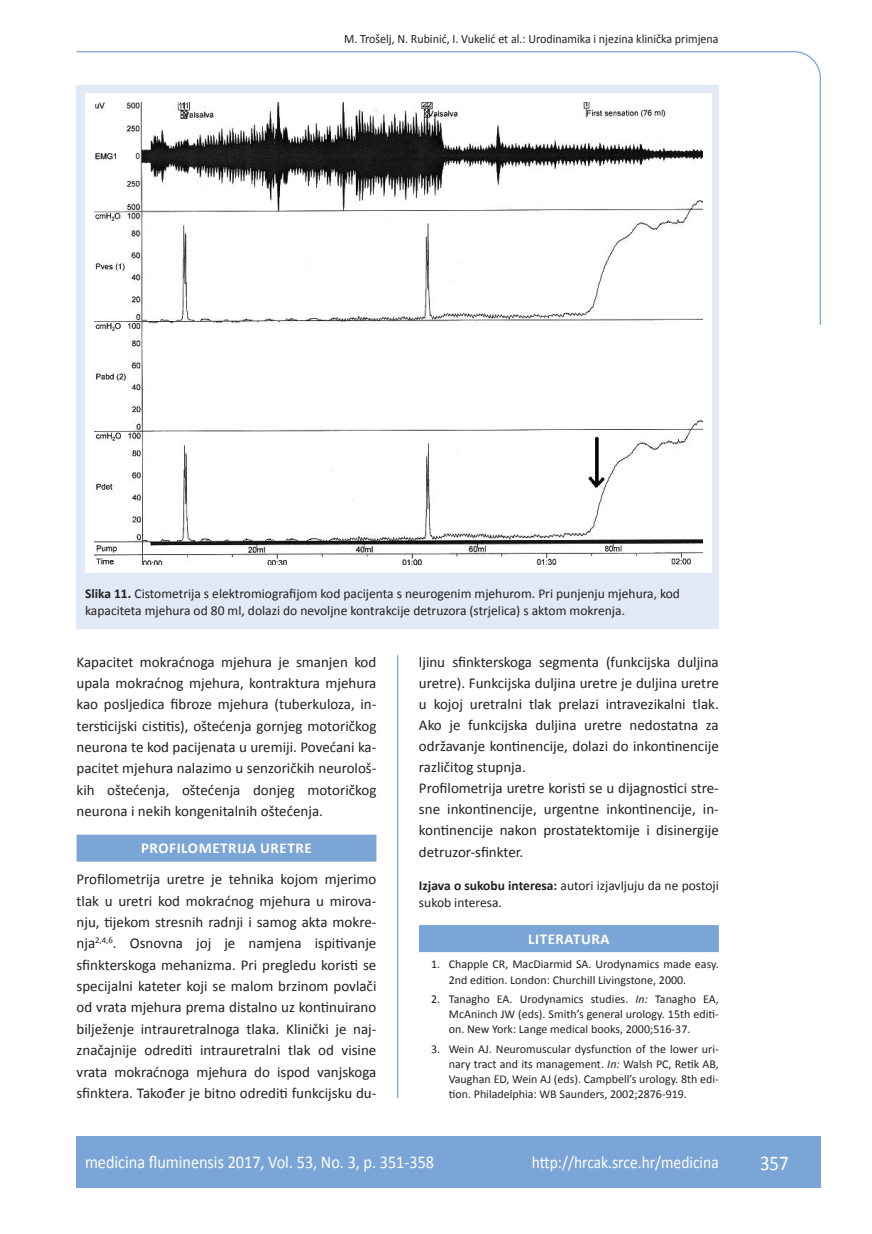
<style>
.page{position:relative;width:872px;height:1234px;background:#fff}
.page>*{position:absolute;margin:0;border:0;box-sizing:border-box;transform-origin:0 0}
.t1{font:21px "Calibri";color:#fff;scale:.9 1}
.t2{font:18px "Calibri";color:#fff;scale:.9 1}
.t3{font:17.25px "Calibri";color:#fff;scale:.9 1}
.t4{font:15px/21.3px "Calibri";color:#231f20;text-align:justify}
.t5{font:700 15px "Calibri";letter-spacing:.04em;color:#fff}
.t6{font:13.5px/16.6px "Calibri";color:#231f20}
.t7{font:12.75px "Calibri";color:#231f20;scale:.94 1}
.t8{font:12px/15.1px "Calibri";color:#231f20;text-align:justify}
.s1{font-weight:700}
.s2{font-style:italic}
</style>
<div class="page">
<svg style="left:76px;top:51px;width:745px;height:275px"></svg>
<hr style="left:397px;top:655px;width:1px;height:442px;background:#7ca5d7">
<div style="left:77px;top:1135px;width:744px;height:51px;background:#7ca5d7"></div>
<div style="left:77px;top:834px;width:299px;height:27px;background:#7ca5d7"></div>
<div style="left:419px;top:924px;width:300px;height:27px;background:#7ca5d7"></div>
<div style="left:77px;top:85px;width:642px;height:543px;background:#e1e9f6"></div>
<div style="left:85px;top:94px;width:626px;height:479px;background:#fff"></div>
<img style="left:94px;top:102px;width:608px;height:462px">
<p class="t7" style="left:344px;top:30px;width:400px">M. Trošelj, N. Rubinić, I. Vukelić et al.: Urodinamika i njezina klinička primjena</p>
<p class="t6" style="left:85px;top:584px;width:596px"><span class="s1">Slika 11.</span> Cistometrija s elektromiografijom kod pacijenta s neurogenim mjehurom. Pri punjenju mjehura, kod kapaciteta mjehura od 80 ml, dolazi do nevoljne kontrakcije detruzora (strjelica) s aktom mokrenja.</p>
<p class="t4" style="left:77px;top:650px;width:301px">Kapacitet mokraćnoga mjehura je smanjen kod upala mokraćnog mjehura, kontraktura mjehura kao posljedica fibroze mjehura (tuberkuloza, in&shy;tersticijski cistitis), oštećenja gornjeg motoričkog neurona te kod pacijenata u uremiji. Povećani ka&shy;pacitet mjehura nalazimo u senzoričkih neurološ&shy;kih oštećenja, oštećenja donjeg motoričkog neurona i nekih kongenitalnih oštećenja.</p>
<p class="t5" style="left:141px;top:839px;width:172px">PROFILOMETRIJA URETRE</p>
<p class="t4" style="left:77px;top:867px;width:301px">Profilometrija uretre je tehnika kojom mjerimo tlak u uretri kod mokraćnog mjehura u mirova&shy;nju, tijekom stresnih radnji i samog akta mokre&shy;nja<sup>2,4,6</sup>. Osnovna joj je namjena ispitivanje sfinkterskoga mehanizma. Pri pregledu koristi se specijalni kateter koji se malom brzinom povlači od vrata mjehura prema distalno uz kontinuirano bilježenje intrauretralnoga tlaka. Klinički je naj&shy;značajnije odrediti intrauretralni tlak od visine vrata mokraćnoga mjehura do ispod vanjskoga sfinktera. Također je bitno odrediti funkcijsku du-</p>
<p class="t4" style="left:419px;top:650px;width:301px;text-align:left">ljinu sfinkterskoga segmenta (funkcijska duljina uretre). Funkcijska duljina uretre je duljina uretre u kojoj uretralni tlak prelazi intravezikalni tlak.<br>Ako je funkcijska duljina uretre nedostatna za održavanje kontinencije, dolazi do inkontinencije različitog stupnja.<br>Profilometrija uretre koristi se u dijagnostici stre&shy;sne inkontinencije, urgentne inkontinencije, in&shy;kontinencije nakon prostatektomije i disinergije detruzor-sfinkter.</p>
<p class="t6" style="left:419px;top:876px;width:301px"><span class="s1">Izjava o sukobu interesa:</span> autori izjavljuju da ne postoji sukob interesa.</p>
<p class="t5" style="left:528px;top:929px;width:83px">LITERATURA</p>
<p class="t8" style="left:449px;top:956px;width:271px;text-indent:-18px">1. Chapple CR, MacDiarmid SA. Urodynamics made easy.<br>2nd edition. London: Churchill Livingstone, 2000.</p>
<p class="t8" style="left:449px;top:990px;width:272px;text-indent:-18px">2. Tanagho EA. Urodynamics studies. <span class="s2">In:</span> Tanagho EA, McAninch JW (eds). Smith’s general urology. 15th editi&shy;on. New York: Lange medical books, 2000;516-37.</p>
<p class="t8" style="left:449px;top:1040px;width:271px;text-indent:-18px">3. Wein AJ. Neuromuscular dysfunction of the lower uri&shy;nary tract and its management. <span class="s2">In:</span> Walsh PC, Retik AB, Vaughan ED, Wein AJ (eds). Campbell’s urology. 8th edi&shy;tion. Philadelphia: WB Saunders, 2002;2876-919.</p>
<p class="t2" style="left:85px;top:1150px;width:389px">medicina fluminensis 2017, Vol. 53, No. 3, p. 351-358</p>
<p class="t3" style="left:532px;top:1151px;width:209px">http://hrcak.srce.hr/medicina</p>
<h1 class="t1" style="left:760px;top:1149px;width:33px">357</h1>
</div>
